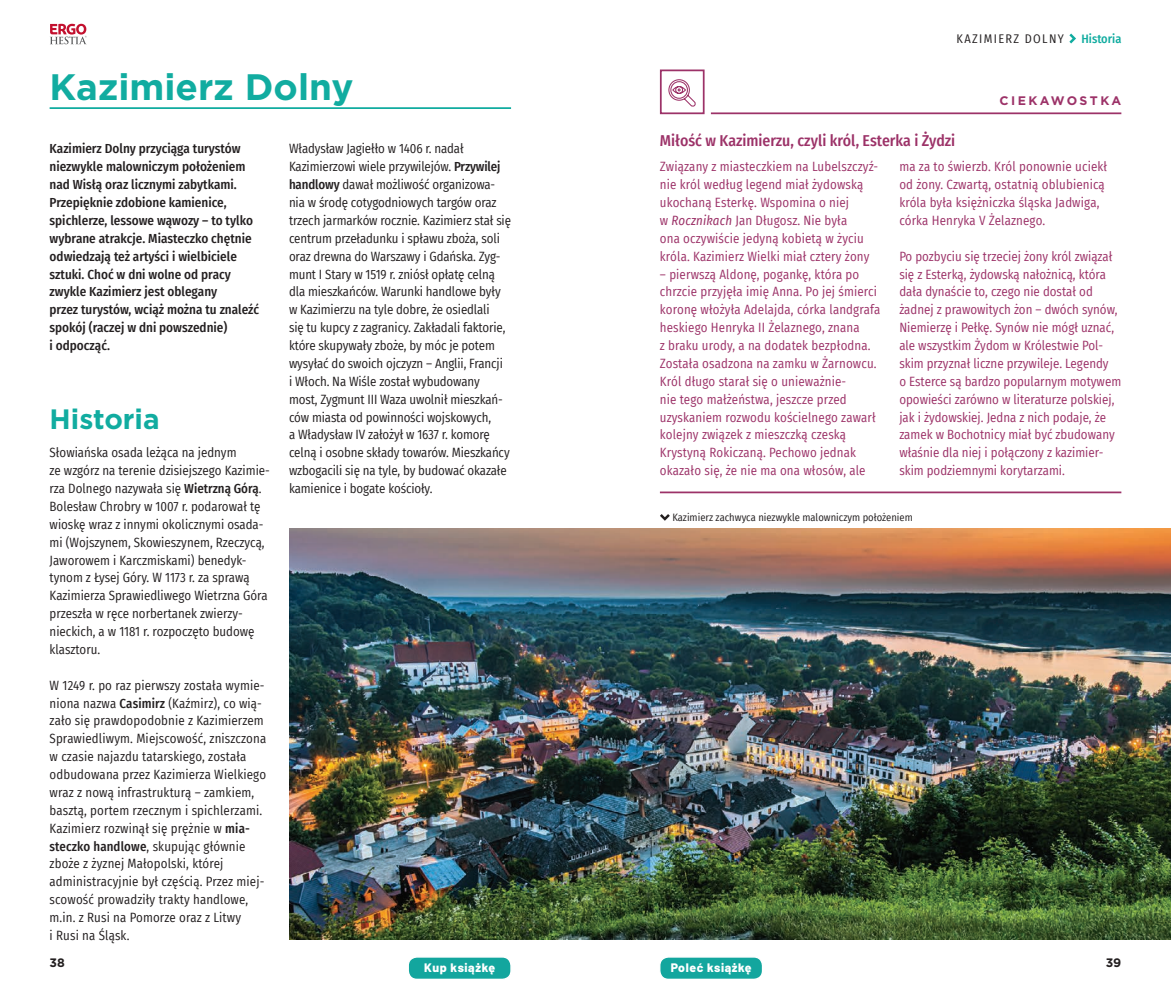
<style>
.page{position:relative;width:1171px;height:993px;background:#fff}
.page>*{position:absolute;margin:0;border:0;box-sizing:border-box;transform-origin:0 0}
.t1{font:700 36.75px "Gotham";color:#11aca0}
.t2{font:700 28px "Gotham";color:#11aca0}
.t3{font:500 15.75px "Fira Sans Condensed";color:#9c3268}
.t4{font:13.12px/17.8px "Fira Sans Condensed";letter-spacing:-.005em;color:#231f20}
.t5{font:13.12px/17.8px "Fira Sans Condensed";letter-spacing:.005em;color:#9c3268}
.t6{font:500 13.12px/17.8px "Fira Sans Condensed";color:#231f20}
.t7{font:700 12.42px "Gotham";letter-spacing:.19em;color:#9c3268}
.t8{font:800 12.25px "Barlow";letter-spacing:.05em;color:#fff}
.t9{font:12.25px "Fira Sans Condensed";letter-spacing:.11em;color:#231f20}
.t10{font:500 12.25px "Fira Sans Condensed";color:#11aca0}
.t11{font:700 12.25px "Gotham";color:#231f20}
.t12{font:10.5px "Fira Sans Condensed";color:#231f20}
.s1{font-weight:500}
.s2{font-style:italic}
</style>
<div class="page">
<svg style="left:1069px;top:34px;width:7px;height:9px"></svg>
<svg style="left:50px;top:24px;width:37px;height:20px"></svg>
<img style="left:289px;top:528px;width:882px;height:411px">
<div style="left:660px;top:69px;width:44px;height:45px;border:2px solid #9c3268"></div>
<hr style="left:711px;top:112px;width:410px;height:2px;background:#9c3268">
<svg style="left:668px;top:79px;width:28px;height:28px"></svg>
<hr style="left:660px;top:491px;width:461px;height:2px;background:#9c3268">
<svg style="left:660px;top:514px;width:10px;height:6px"></svg>
<hr style="left:50px;top:107px;width:461px;height:2px;background:#11aca0">
<div style="left:660px;top:956px;width:102px;height:23px;background:#13a69e;border-radius:9px"></div>
<div style="left:659px;top:955px;width:104px;height:24px;border:1px solid #fff;border-radius:9px"></div>
<div style="left:408px;top:956px;width:103px;height:23px;background:#13a69e;border-radius:9px"></div>
<div style="left:407px;top:955px;width:105px;height:24px;border:1px solid #fff;border-radius:9px"></div>
<h1 class="t1" style="left:50px;top:62px;width:305px">Kazimierz Dolny</h1>
<p class="t6" style="left:50px;top:139px;width:211px">Kazimierz Dolny przyciąga turystów niezwykle malowniczym położeniem nad Wisłą oraz licznymi zabytkami.<br>Przepięknie zdobione kamienice, spichlerze, lessowe wąwozy – to tylko wybrane atrakcje. Miasteczko chętnie odwiedzają też artyści i wielbiciele sztuki. Choć w dni wolne od pracy zwykle Kazimierz jest oblegany<br>przez turystów, wciąż można tu znaleźć spokój (raczej w dni powszednie)<br>i odpocząć.</p>
<h2 class="t2" style="left:50px;top:401px;width:112px">Historia</h2>
<p class="t4" style="left:50px;top:443px;width:222px">Słowiańska osada leżąca na jednym<br>ze wzgórz na terenie dzisiejszego Kazimie&shy;rza Dolnego nazywała się <span class="s1">Wietrzną Górą</span>.<br>Bolesław Chrobry w 1007 r. podarował tę wioskę wraz z innymi okolicznymi osada&shy;mi (Wojszynem, Skowieszynem, Rzeczycą, Jaworowem i Karczmiskami) benedyk&shy;tynom z Łysej Góry. W 1173 r. za sprawą Kazimierza Sprawiedliwego Wietrzna Góra przeszła w ręce norbertanek zwierzy&shy;nieckich, a w 1181 r. rozpoczęto budowę klasztoru.</p>
<p class="t4" style="left:50px;top:675px;width:218px">W 1249 r. po raz pierwszy została wymie&shy;niona nazwa <span class="s1">Casimirz</span> (Kaźmirz), co wią&shy;zało się prawdopodobnie z Kazimierzem Sprawiedliwym. Miejscowość, zniszczona w czasie najazdu tatarskiego, została odbudowana przez Kazimierza Wielkiego wraz z nową infrastrukturą – zamkiem, basztą, portem rzecznym i spichlerzami.<br>Kazimierz rozwinął się prężnie w <span class="s1">mia&shy;steczko handlowe</span>, skupując głównie zboże z żyznej Małopolski, której administracyjnie był częścią. Przez miej&shy;scowość prowadziły trakty handlowe, m.in. z Rusi na Pomorze oraz z Litwy<br>i Rusi na Śląsk.</p>
<p class="t4" style="left:289px;top:140px;width:223px">Władysław Jagiełło w 1406 r. nadał Kazimierzowi wiele przywilejów. <span class="s1">Przywilej handlowy</span> dawał możliwość organizowa&shy;nia w środę cotygodniowych targów oraz trzech jarmarków rocznie. Kazimierz stał się centrum przeładunku i spławu zboża, soli oraz drewna do Warszawy i Gdańska. Zyg&shy;munt I Stary w 1519 r. zniósł opłatę celną dla mieszkańców. Warunki handlowe były w Kazimierzu na tyle dobre, że osiedlali<br>się tu kupcy z zagranicy. Zakładali faktorie, które skupywały zboże, by móc je potem wysyłać do swoich ojczyzn – Anglii, Francji<br>i Włoch. Na Wiśle został wybudowany most, Zygmunt III Waza uwolnił mieszkań&shy;ców miasta od powinności wojskowych,<br>a Władysław IV założył w 1637 r. komorę celną i osobne składy towarów. Mieszkańcy wzbogacili się na tyle, by budować okazałe kamienice i bogate kościoły.</p>
<p class="t9" style="left:956px;top:30px;width:109px">Kazimierz Dolny</p>
<p class="t10" style="left:1081px;top:29px;width:41px">Historia</p>
<p class="t7" style="left:999px;top:93px;width:123px">CIEKAWOSTKA</p>
<p class="t3" style="left:660px;top:128px;width:297px">Miłość w Kazimierzu, czyli król, Esterka i Żydzi</p>
<p class="t5" style="left:660px;top:157px;width:220px">Związany z miasteczkiem na Lubelszczyź&shy;nie król według legend miał żydowską ukochaną Esterkę. Wspomina o niej<br>w <span class="s2">Rocznikach</span> Jan Długosz. Nie była<br>ona oczywiście jedyną kobietą w życiu króla. Kazimierz Wielki miał cztery żony</p>
<p class="t5" style="left:660px;top:264px;width:222px">– pierwszą Aldonę, pogankę, która po chrzcie przyjęła imię Anna. Po jej śmierci koronę włożyła Adelajda, córka landgrafa heskiego Henryka II Żelaznego, znana<br>z braku urody, a na dodatek bezpłodna.<br>Została osadzona na zamku w Żarnowcu.<br>Król długo starał się o unieważnie-<br>nie tego małżeństwa, jeszcze przed uzyskaniem rozwodu kościelnego zawarł kolejny związek z mieszczką czeską Krystyną Rokiczaną. Pechowo jednak okazało się, że nie ma ona włosów, ale</p>
<p class="t5" style="left:899px;top:157px;width:209px">ma za to świerzb. Król ponownie uciekł od żony. Czwartą, ostatnią oblubienicą króla była księżniczka śląska Jadwiga, córka Henryka V Żelaznego.</p>
<p class="t5" style="left:899px;top:247px;width:223px">Po pozbyciu się trzeciej żony król związał się z Esterką, żydowską nałożnicą, która dała dynaście to, czego nie dostał od żadnej z prawowitych żon – dwóch synów, Niemierzę i Pełkę. Synów nie mógł uznać, ale wszystkim Żydom w Królestwie Pol&shy;skim przyznał liczne przywileje. Legendy<br>o Esterce są bardzo popularnym motywem opowieści zarówno w literaturze polskiej, jak i żydowskiej. Jedna z nich podaje, że zamek w Bochotnicy miał być zbudowany właśnie dla niej i połączony z kazimier&shy;skim podziemnymi korytarzami.</p>
<p class="t12" style="left:672px;top:509px;width:242px">Kazimierz zachwyca niezwykle malowniczym położeniem</p>
<p class="t11" style="left:50px;top:954px;width:17px">38</p>
<p class="t11" style="left:1105px;top:954px;width:17px">39</p>
<p class="t8" style="left:424px;top:958px;width:72px">Kup książkę</p>
<p class="t8" style="left:671px;top:958px;width:82px">Poleć książkę</p>
</div>
